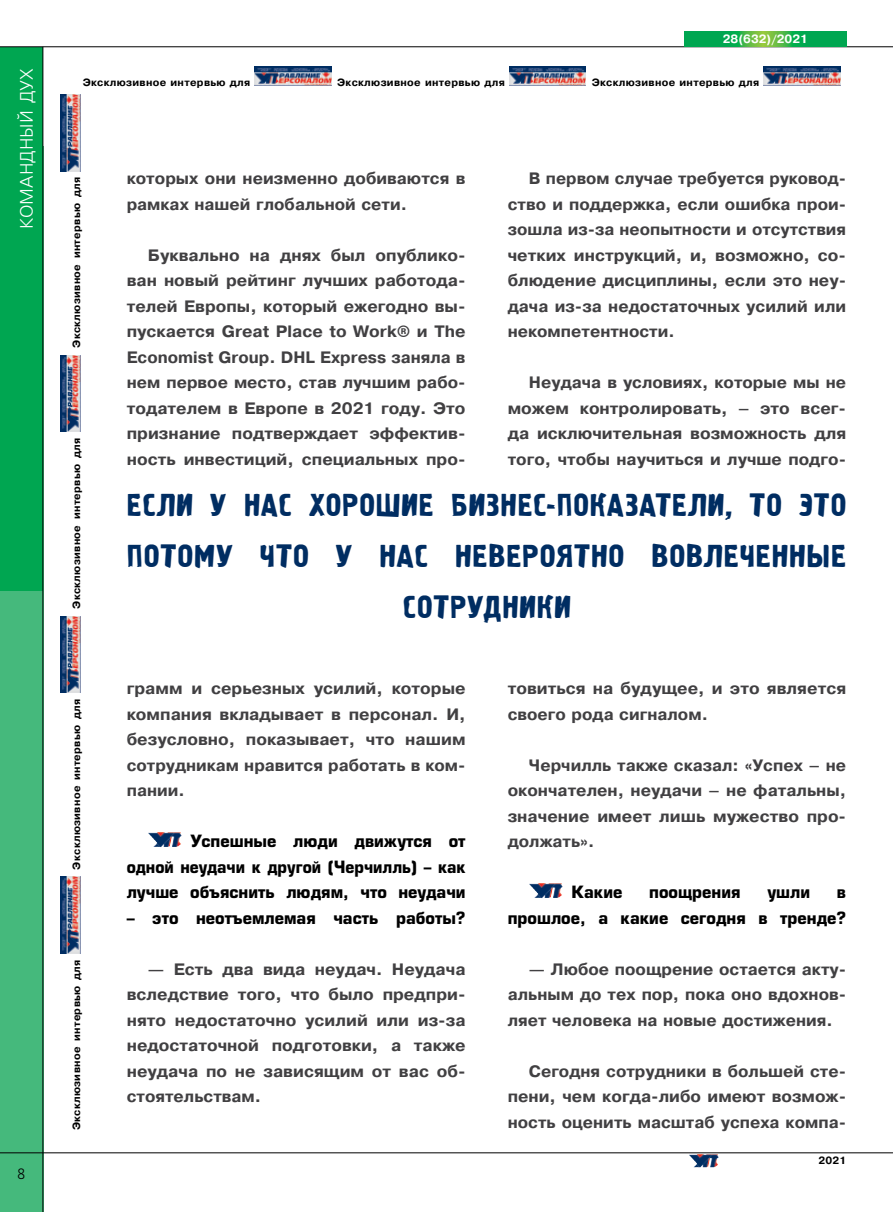
<style>
.page{position:relative;width:893px;height:1212px;background:#fff}
.page>*{position:absolute;margin:0;border:0;box-sizing:border-box;transform-origin:0 0}
.t1{font:31.5px/51px "Graffiti 1 CTT";letter-spacing:.04em;color:#002d62;text-align:center}
.t2{font:18px "Free Set C";color:#fff}
.t3{font:700 16.5px/25.5px "Pragmatica";color:#414042;text-align:justify}
.t4{font:700 16.5px/25.5px "Europe";color:#000;text-align:right}
.t5{font:15px "Free Set C";color:#000;scale:.9 1}
.t6{font:700 12px "Pragmatica";color:#fff}
.t7{font:700 10.5px "Pragmatica";letter-spacing:.03em;color:#000}
</style>
<div class="page">
<img style="left:529px;top:883px;width:34px;height:15px">
<img style="left:148px;top:832px;width:34px;height:15px">
<div style="left:0;top:147px;width:43px;height:1065px;background:#45b97c"></div>
<div style="left:0;top:47px;width:43px;height:543px;background:#00a651"></div>
<hr style="left:43px;top:47px;width:1px;height:1165px;background:#000">
<hr style="left:0;top:46px;width:893px;height:1px;background:#000">
<hr style="left:0;top:1152px;width:893px;height:1px;background:#000">
<img style="left:255px;top:66px;width:76px;height:20px">
<img style="left:509px;top:66px;width:77px;height:20px">
<img style="left:764px;top:66px;width:76px;height:20px">
<img style="left:60px;top:877px;width:20px;height:77px">
<img style="left:60px;top:616px;width:20px;height:77px">
<img style="left:60px;top:355px;width:20px;height:77px">
<img style="left:60px;top:94px;width:20px;height:77px">
<svg style="left:685px;top:31px;width:161px;height:16px"></svg>
<img style="left:689px;top:1154px;width:30px;height:13px">
<p class="t2" style="left:17px;top:229px;width:163px;rotate:-90deg">Командный дух</p>
<p class="t5" style="left:17px;top:1165px;width:11px">8</p>
<p class="t6" style="left:723px;top:31px;width:87px">28(632)/2021</p>
<p class="t7" style="left:83px;top:75px;width:169px">Эксклюзивное интервью для</p>
<p class="t7" style="left:337px;top:75px;width:169px">Эксклюзивное интервью для</p>
<p class="t7" style="left:592px;top:75px;width:169px">Эксклюзивное интервью для</p>
<p class="t7" style="left:70px;top:348px;width:172px;rotate:-90deg">Эксклюзивное интервью для</p>
<p class="t7" style="left:70px;top:609px;width:172px;rotate:-90deg">Эксклюзивное интервью для</p>
<p class="t7" style="left:70px;top:869px;width:172px;rotate:-90deg">Эксклюзивное интервью для</p>
<p class="t7" style="left:70px;top:1130px;width:172px;rotate:-90deg">Эксклюзивное интервью для</p>
<p class="t3" style="left:127px;top:166px;width:340px">которых они неизменно добиваются в рамках нашей глобальной сети.</p>
<p class="t3" style="left:127px;top:242px;width:340px;text-indent:21px">Буквально на днях был опублико&shy;ван новый рейтинг лучших работода&shy;телей Европы, который ежегодно вы&shy;пускается Great Place to Work® и The Economist Group. DHL Express заняла в нем первое место, став лучшим рабо&shy;тодателем в Европе в 2021 году. Это признание подтверждает эффектив&shy;ность инвестиций, специальных про-</p>
<p class="t3" style="left:508px;top:166px;width:340px;text-indent:21px">В первом случае требуется руковод&shy;ство и поддержка, если ошибка прои&shy;зошла из-за неопытности и отсутствия четких инструкций, и, возможно, со&shy;блюдение дисциплины, если это неу&shy;дача из-за недостаточных усилий или некомпетентности.</p>
<p class="t3" style="left:508px;top:370px;width:340px;text-indent:21px">Неудача в условиях, которые мы не можем контролировать, – это всег&shy;да исключительная возможность для того, чтобы научиться и лучше подго-</p>
<h1 class="t1" style="left:127px;top:481px;width:721px">Если у нас хорошие бизнес-показатели, то это потому что у нас невероятно вовлеченные сотрудники</h1>
<p class="t3" style="left:127px;top:676px;width:340px">грамм и серьезных усилий, которые компания вкладывает в персонал. И, безусловно, показывает, что нашим сотрудникам нравится работать в ком&shy;пании.</p>
<p class="t4" style="left:127px;top:828px;width:340px;text-align:justify;text-indent:64px">Успешные люди движутся от одной неудачи к другой (Черчилль) – как лучше объяснить людям, что неудачи</p>
<p class="t4" style="left:127px;top:905px;width:340px">– это неотъемлемая часть работы?</p>
<p class="t3" style="left:127px;top:956px;width:340px;text-indent:21px">― Есть два вида неудач. Неудача вследствие того, что было предпри&shy;нято недостаточно усилий или из-за недостаточной подготовки, а также неудача по не зависящим от вас об&shy;стоятельствам.</p>
<p class="t3" style="left:508px;top:676px;width:340px">товиться на будущее, и это является своего рода сигналом.</p>
<p class="t3" style="left:508px;top:752px;width:340px;text-indent:21px">Черчилль также сказал: «Успех – не окончателен, неудачи – не фатальны, значение имеет лишь мужество про&shy;должать».</p>
<p class="t4" style="left:572px;top:879px;width:52px">Какие</p>
<p class="t4" style="left:649px;top:879px;width:93px">поощрения</p>
<p class="t4" style="left:767px;top:879px;width:44px">ушли</p>
<p class="t4" style="left:508px;top:879px;width:340px">в<br>прошлое, а какие сегодня в тренде?</p>
<p class="t3" style="left:508px;top:956px;width:340px;text-indent:21px">― Любое поощрение остается акту&shy;альным до тех пор, пока оно вдохнов&shy;ляет человека на новые достижения.</p>
<p class="t3" style="left:508px;top:1058px;width:340px;text-indent:21px">Сегодня сотрудники в большей сте&shy;пени, чем когда-либо имеют возмож&shy;ность оценить масштаб успеха компа-</p>
<p class="t7" style="left:818px;top:1154px;width:29px">2021</p>
</div>
